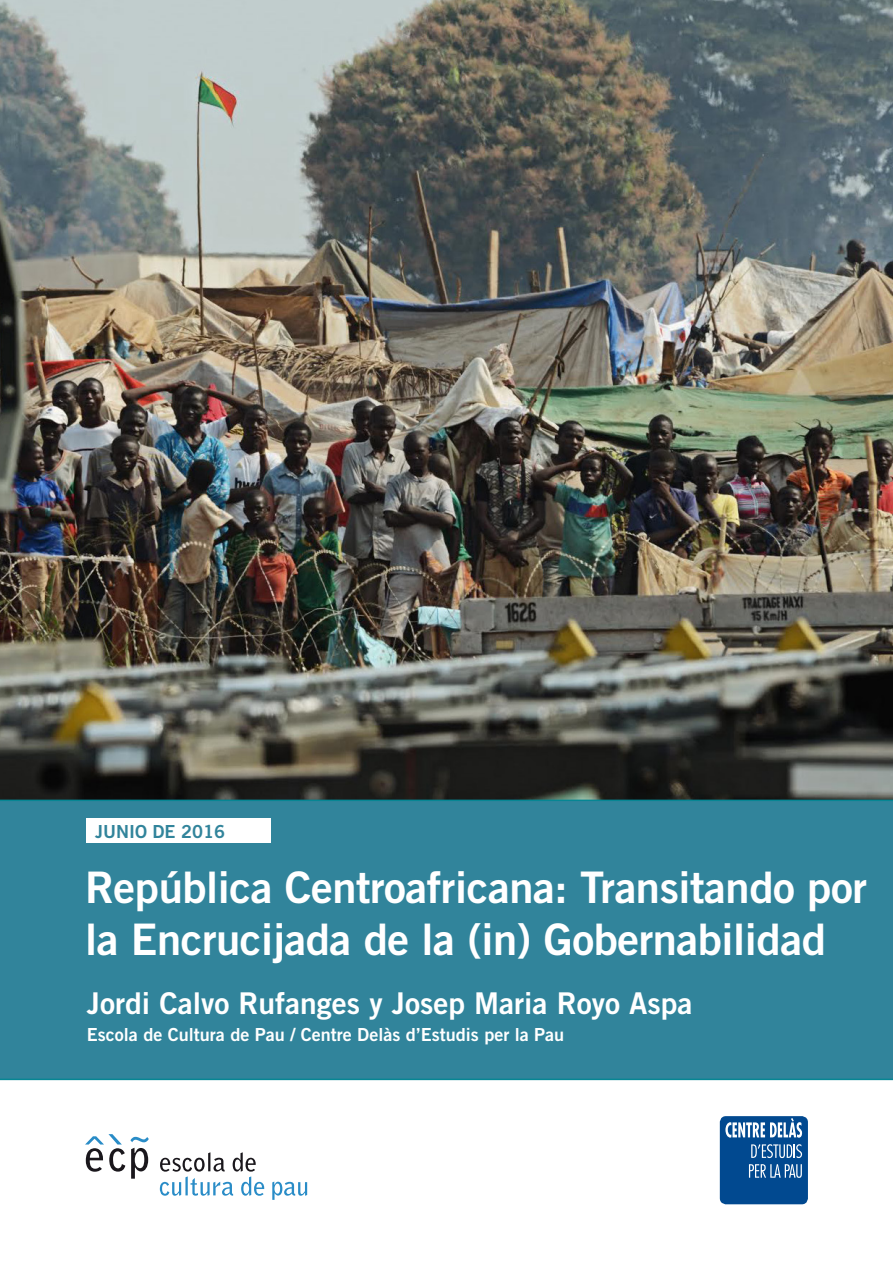
<style>
.page{position:relative;width:893px;height:1263px;background:#fff}
.page>*{position:absolute;margin:0;border:0;box-sizing:border-box;transform-origin:0 0}
.t1{font:43.5px "Trade Gothic LT Std Bd 2";letter-spacing:-.01em;color:#fff}
.t2{font:30px "Trade Gothic LT Std Bd 2";color:#fff}
.t3{font:18px "Trade Gothic LT Std Bd 2";color:#fff}
.t4{font:18px "Trade Gothic LT Std Bd 2";color:#31849b}
</style>
<div class="page">
<img style="left:0;top:0;width:893px;height:800px">
<div style="left:0;top:800px;width:893px;height:280px;background:#31849b"></div>
<div style="left:86px;top:819px;width:184px;height:24px;background:#fff"></div>
<svg style="left:272px;top:1181px;width:35px;height:19px"></svg>
<svg style="left:160px;top:1152px;width:104px;height:44px"></svg>
<svg style="left:85px;top:1134px;width:64px;height:45px"></svg>
<div style="left:720px;top:1116px;width:88px;height:88px;background:#014990;border-radius:6px"></div>
<svg style="left:749px;top:1164px;width:53px;height:14px"></svg>
<svg style="left:751px;top:1144px;width:51px;height:14px"></svg>
<svg style="left:725px;top:1118px;width:77px;height:20px"></svg>
<p class="t4" style="left:95px;top:821px;width:131px">JUNIO DE 2016</p>
<p class="t1" style="left:85px;top:861px;width:783px">República Centroafricana: Transitando por</p>
<p class="t1" style="left:85px;top:913px;width:742px">la Encrucijada de la (in) Gobernabilidad</p>
<p class="t2" style="left:87px;top:984px;width:607px">Jordi Calvo Rufanges y Josep Maria Royo Aspa</p>
<p class="t3" style="left:87px;top:1023px;width:479px">Escola de Cultura de Pau / Centre Delàs d’Estudis per la Pau</p>
</div>
